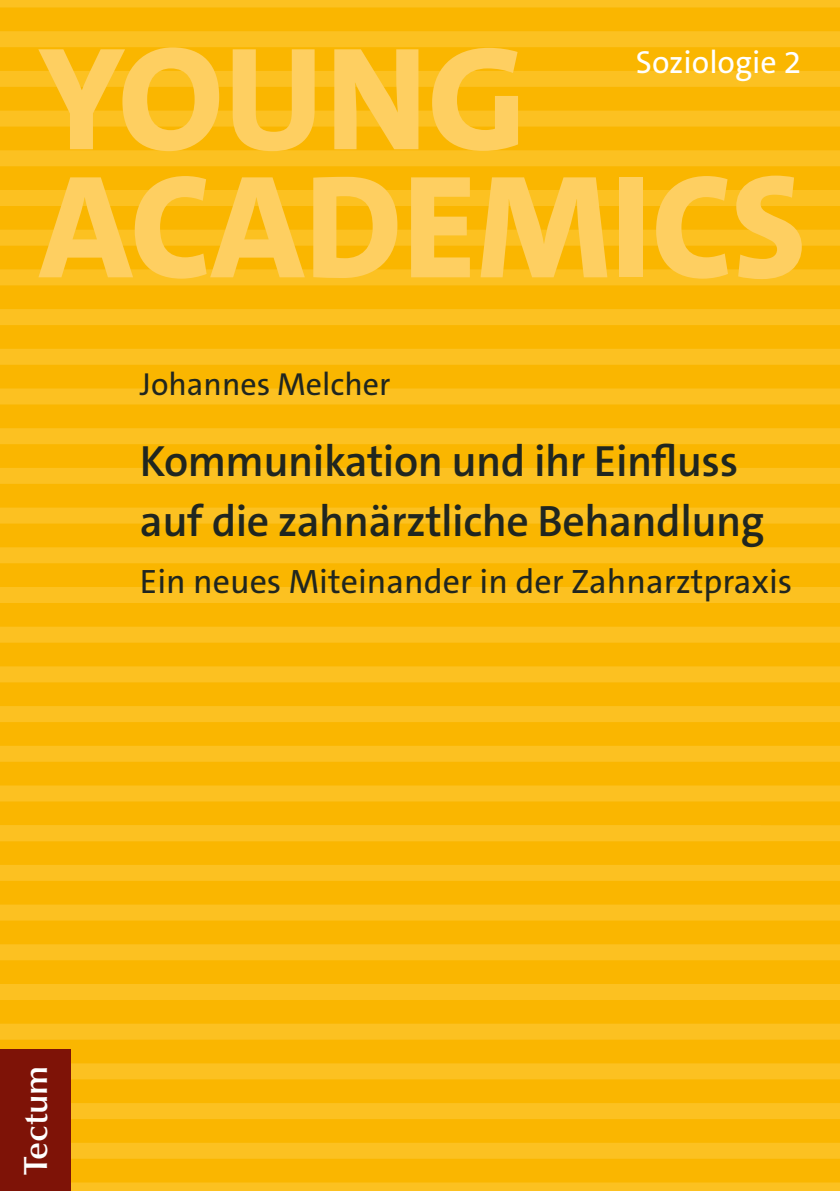
<style>
.page{position:relative;width:840px;height:1191px;background:#fff}
.page>*{position:absolute;margin:0;border:0;box-sizing:border-box;transform-origin:0 0}
.t1{font:800 148px/128px "The Sans C5";color:#fecf61}
.t2{font:600 44px/60px "The Sans C5";letter-spacing:-.01em;color:#202620}
.t3{font:34px "The Sans C5";color:#202620}
.t4{font:600 33.6px "Optima";color:#fff}
.t5{font:32px "The Sans C5";color:#202620}
.t6{font:32px "The Sans C5";color:#fff}
</style>
<div class="page">
<div style="left:0;top:7px;width:839px;height:1175px;background:#fab600"></div>
<div style="left:0;top:0;width:839px;height:7px;background:#fcc121"></div>
<div style="left:0;top:31px;width:839px;height:16px;background:#fcc121"></div>
<div style="left:0;top:71px;width:839px;height:16px;background:#fcc121"></div>
<div style="left:0;top:111px;width:839px;height:16px;background:#fcc121"></div>
<div style="left:0;top:150px;width:839px;height:16px;background:#fcc121"></div>
<div style="left:0;top:190px;width:839px;height:16px;background:#fcc121"></div>
<div style="left:0;top:230px;width:839px;height:16px;background:#fcc121"></div>
<div style="left:0;top:269px;width:839px;height:16px;background:#fcc121"></div>
<div style="left:0;top:309px;width:839px;height:16px;background:#fcc121"></div>
<div style="left:0;top:349px;width:839px;height:16px;background:#fcc121"></div>
<div style="left:0;top:388px;width:839px;height:16px;background:#fcc121"></div>
<div style="left:0;top:428px;width:839px;height:16px;background:#fcc121"></div>
<div style="left:0;top:468px;width:839px;height:16px;background:#fcc121"></div>
<div style="left:0;top:507px;width:839px;height:16px;background:#fcc121"></div>
<div style="left:0;top:547px;width:839px;height:16px;background:#fcc121"></div>
<div style="left:0;top:587px;width:839px;height:16px;background:#fcc121"></div>
<div style="left:0;top:626px;width:839px;height:16px;background:#fcc121"></div>
<div style="left:0;top:666px;width:839px;height:16px;background:#fcc121"></div>
<div style="left:0;top:706px;width:839px;height:16px;background:#fcc121"></div>
<div style="left:0;top:746px;width:839px;height:16px;background:#fcc121"></div>
<div style="left:0;top:785px;width:839px;height:16px;background:#fcc121"></div>
<div style="left:0;top:825px;width:839px;height:16px;background:#fcc121"></div>
<div style="left:0;top:865px;width:839px;height:16px;background:#fcc121"></div>
<div style="left:0;top:904px;width:839px;height:16px;background:#fcc121"></div>
<div style="left:0;top:944px;width:839px;height:16px;background:#fcc121"></div>
<div style="left:0;top:984px;width:839px;height:16px;background:#fcc121"></div>
<div style="left:0;top:1023px;width:839px;height:16px;background:#fcc121"></div>
<div style="left:0;top:1063px;width:839px;height:16px;background:#fcc121"></div>
<div style="left:0;top:1103px;width:839px;height:16px;background:#fcc121"></div>
<div style="left:0;top:1142px;width:839px;height:16px;background:#fcc121"></div>
<div style="left:0;top:1182px;width:839px;height:9px;background:#fcc121"></div>
<div style="left:0;top:1049px;width:71px;height:142px;background:#7e1307"></div>
<h1 class="t1" style="left:39px;top:36px;width:768px">YOUNG<br>ACADEMICS</h1>
<p class="t6" style="left:635px;top:42px;width:167px">Soziologie 2</p>
<p class="t5" style="left:140px;top:364px;width:252px">Johannes Melcher</p>
<p class="t2" style="left:140px;top:431px;width:625px">Kommunikation und ihr Einfluss auf die zahnärztliche Behandlung</p>
<p class="t3" style="left:140px;top:559px;width:653px">Ein neues Miteinander in der Zahnarztpraxis</p>
<p class="t4" style="left:16px;top:1174px;width:111px;rotate:-90deg">Tectum</p>
</div>
